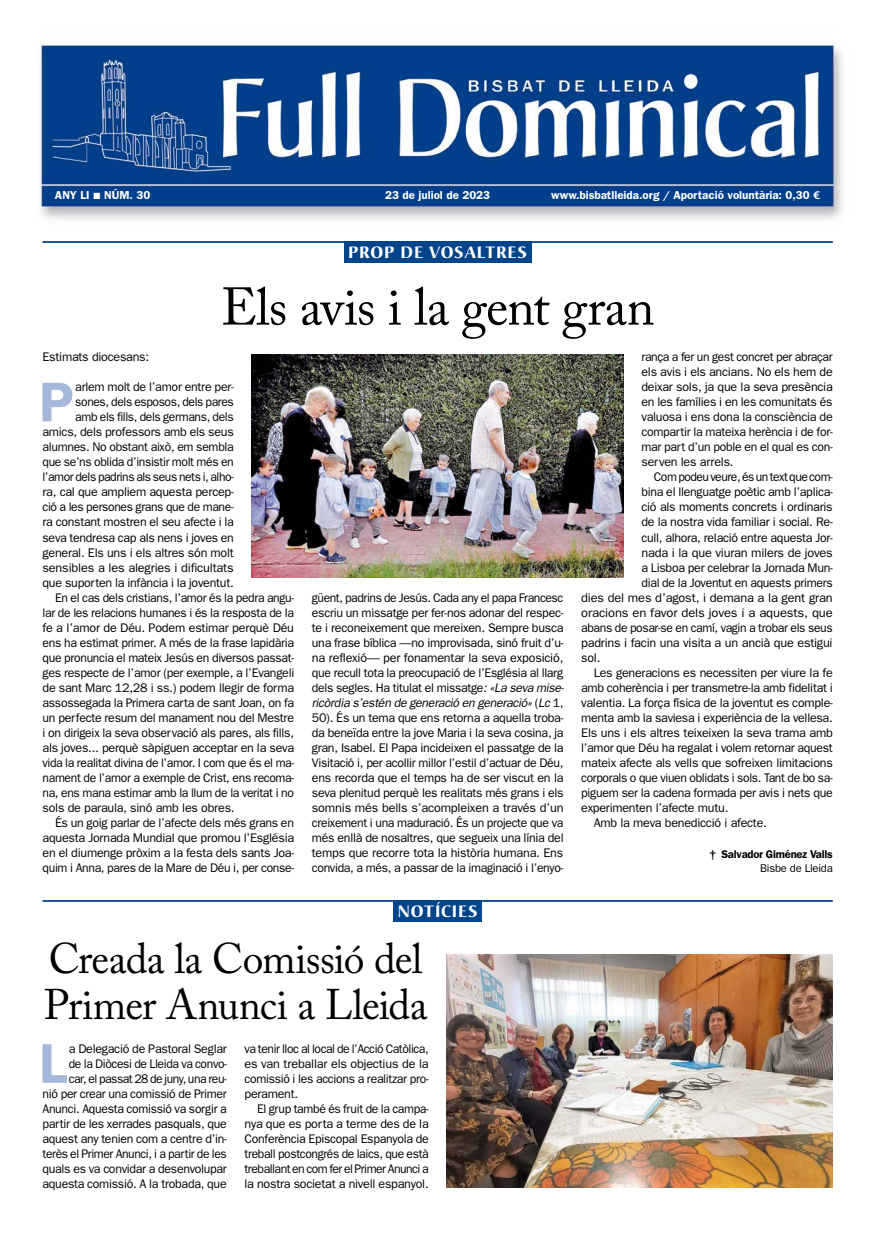
<style>
.page{position:relative;width:886px;height:1241px;background:#fff}
.page>*{position:absolute;margin:0;border:0;box-sizing:border-box;transform-origin:0 0}
.t1{font:600 56.25px "Franklin Gothic";color:#a5b8db}
.t2{font:52.5px "Adobe Caslon Pro";letter-spacing:-.015em;color:#000}
.t3{font:42.5px/46.2px "Adobe Caslon Pro";letter-spacing:-.02em;color:#000}
.t4{font:700 16.25px "Christiana";letter-spacing:.05em;color:#fff}
.t5{font:12.5px/15px "Franklin Gothic";letter-spacing:-.025em;color:#000;text-align:justify}
.t6{font:12.5px "Franklin Gothic";letter-spacing:-.025em;color:#000;scale:1.04 1}
.t7{font:600 11.5px "Franklin Gothic";color:#fff}
.t8{font:600 11.25px "Franklin Gothic";letter-spacing:-.02em;color:#000}
.t9{font:11.25px "Franklin Gothic";letter-spacing:-.02em;color:#000}
.s1{font-family:"European Pi Three";font-weight:400;font-size:9px}
.s2{font-family:"Euro Sans ITC";font-weight:700}
.s3{font-style:italic}
</style>
<div class="page">
<img style="left:39px;top:43px;width:804px;height:177px">
<div style="left:344px;top:241px;width:187px;height:21px;background:#00448a"></div>
<hr style="left:43px;top:241px;width:790px;height:2px;background:#00448a">
<div style="left:393px;top:899px;width:89px;height:22px;background:#00448a"></div>
<hr style="left:43px;top:899px;width:790px;height:2px;background:#00448a">
<img style="left:252px;top:355px;width:372px;height:222px">
<img style="left:446px;top:954px;width:387px;height:233px">
<p class="t7" style="left:55px;top:188px;width:97px">ANY LI <span class="s1">L</span> NÚM. 30</p>
<p class="t7" style="left:385px;top:188px;width:106px">23 de juliol de 2023</p>
<p class="t7" style="left:551px;top:188px;width:271px">www.bisbatlleida.org / Aportació voluntària: 0,30 <span class="s2">E</span></p>
<h3 class="t4" style="left:348px;top:241px;width:180px">PROP DE VOSALTRES</h3>
<h2 class="t2" style="left:221px;top:276px;width:435px">Els avis i la gent gran</h2>
<p class="t5" style="left:43px;top:349px;width:108px">Estimats diocesans:</p>
<h1 class="t1" style="left:39px;top:369px;width:36px">P</h1>
<p class="t5" style="left:75px;top:379px;width:160px">arlem molt de l’amor entre per-</p>
<p class="t5" style="left:75px;top:394px;width:160px">sones, dels esposos, dels pares</p>
<p class="t5" style="left:75px;top:409px;width:160px">amb els fills, dels germans, dels</p>
<p class="t5" style="left:43px;top:424px;width:193px">amics, dels professors amb els seus</p>
<p class="t5" style="left:43px;top:439px;width:193px">alumnes. No obstant això, em sembla</p>
<p class="t5" style="left:43px;top:454px;width:193px">que se’ns oblida d’insistir molt més en</p>
<p class="t5" style="left:43px;top:469px;width:193px">l’amor dels padrins als seus nets i, alho-</p>
<p class="t5" style="left:43px;top:484px;width:193px">ra, cal que ampliem aquesta percep-</p>
<p class="t5" style="left:43px;top:499px;width:193px">ció a les persones grans que de mane-</p>
<p class="t5" style="left:43px;top:514px;width:193px">ra constant mostren el seu afecte i la</p>
<p class="t5" style="left:43px;top:529px;width:193px">seva tendresa cap als nens i joves en</p>
<p class="t5" style="left:43px;top:544px;width:193px">general. Els uns i els altres són molt</p>
<p class="t5" style="left:43px;top:559px;width:193px">sensibles a les alegries i dificultats</p>
<p class="t5" style="left:43px;top:574px;width:193px">que suporten la infància i la joventut.</p>
<p class="t5" style="left:55px;top:589px;width:241px">En el cas dels cristians, l’amor és la pedra angu-</p>
<p class="t5" style="left:43px;top:604px;width:253px">lar de les relacions humanes i és la resposta de la</p>
<p class="t5" style="left:43px;top:619px;width:253px">fe a l’amor de Déu. Podem estimar perquè Déu</p>
<p class="t5" style="left:43px;top:634px;width:253px">ens ha estimat primer. A més de la frase lapidària</p>
<p class="t5" style="left:43px;top:649px;width:253px">que pronuncia el mateix Jesús en diversos passat-</p>
<p class="t5" style="left:43px;top:664px;width:253px">ges respecte de l’amor (per exemple, a l’Evangeli</p>
<p class="t5" style="left:43px;top:679px;width:253px">de sant Marc 12,28 i ss.) podem llegir de forma</p>
<p class="t5" style="left:43px;top:694px;width:253px">assossegada la Primera carta de sant Joan, on fa</p>
<p class="t5" style="left:43px;top:709px;width:253px">un perfecte resum del manament nou del Mestre</p>
<p class="t5" style="left:43px;top:724px;width:253px">i on dirigeix la seva observació als pares, als fills,</p>
<p class="t5" style="left:43px;top:739px;width:253px">als joves... perquè sàpiguen acceptar en la seva</p>
<p class="t5" style="left:43px;top:754px;width:253px">vida la realitat divina de l’amor. I com que és el ma-</p>
<p class="t5" style="left:43px;top:769px;width:253px">nament de l’amor a exemple de Crist, ens recoma-</p>
<p class="t5" style="left:43px;top:784px;width:253px">na, ens mana estimar amb la llum de la veritat i no</p>
<p class="t5" style="left:43px;top:799px;width:194px">sols de paraula, sinó amb les obres.</p>
<p class="t5" style="left:55px;top:814px;width:240px">És un goig parlar de l’afecte dels més grans en</p>
<p class="t5" style="left:43px;top:829px;width:253px">aquesta Jornada Mundial que promou l’Església</p>
<p class="t5" style="left:43px;top:844px;width:253px">en el diumenge pròxim a la festa dels sants Joa-</p>
<p class="t5" style="left:43px;top:859px;width:253px">quim i Anna, pares de la Mare de Déu i, per conse-</p>
<p class="t5" style="left:312px;top:589px;width:254px">güent, padrins de Jesús. Cada any el papa Francesc escriu un missatge per fer-nos adonar del respec&shy;te i reconeixement que mereixen. Sempre busca una frase bíblica —no improvisada, sinó fruit d’u&shy;na reflexió— per fonamentar la seva exposició, que recull tota la preocupació de l’Església al llarg dels segles. Ha titulat el missatge<span class="s3">: «La seva mise&shy;ricòrdia s’estén de generació en generació»</span> (<span class="s3">Lc</span> 1, 50). És un tema que ens retorna a aquella troba&shy;da beneïda entre la jove Maria i la seva cosina, ja gran, Isabel. El Papa incideixen el passatge de la Visitació i, per acollir millor l’estil d’actuar de Déu, ens recorda que el temps ha de ser viscut en la seva plenitud perquè les realitats més grans i els somnis més bells s’acompleixen a través d’un creixement i una maduració. És un projecte que va més enllà de nosaltres, que segueix una línia del temps que recorre tota la història humana. Ens convida, a més, a passar de la imaginació i l’enyo-</p>
<h3 class="t4" style="left:398px;top:900px;width:81px">NOTÍCIES</h3>
<h3 class="t3" style="left:44px;top:934px;width:385px">Creada la Comissió del<br>Primer Anunci a Lleida</h3>
<p class="t5" style="left:244px;top:1040px;width:186px">va tenir lloc al local de l’Acció Catòlica, es van treballar els objectius de la comissió i les accions a realitzar pro&shy;perament.</p>
<p class="t5" style="left:244px;top:1100px;width:186px;text-indent:13px">El grup també és fruit de la campa&shy;nya que es porta a terme des de la Conferència Episcopal Espanyola de treball postcongrés de laics, que està treballant en com fer el Primer Anunci a la nostra societat a nivell espanyol.</p>
<p class="t5" style="left:43px;top:1040px;width:186px;text-align:right">a Delegació de Pastoral Seglar<br>de la Diòcesi de Lleida va convo-<br>car, el passat 28 de juny, una reu-<br>nió per crear una comissió de Primer Anunci. Aquesta comissió va sorgir a partir de les xerrades pasquals, que aquest any tenien com a centre d’in&shy;terès el Primer Anunci, i a partir de les quals es va convidar a desenvolupar aquesta comissió. A la trobada, que</p>
<h1 class="t1" style="left:39px;top:1030px;width:30px">L</h1>
<p class="t5" style="left:641px;top:349px;width:193px">rança a fer un gest concret per abraçar els avis i els ancians. No els hem de deixar sols, ja que la seva presència en les famílies i en les comunitats és valuosa i ens dona la consciència de compartir la mateixa herència i de for&shy;mar part d’un poble en el qual es con&shy;serven les arrels.</p>
<p class="t5" style="left:654px;top:469px;width:180px">Com podeu veure, és un text que com-</p>
<p class="t5" style="left:641px;top:484px;width:193px">bina el llenguatge poètic amb l’aplica-</p>
<p class="t5" style="left:641px;top:499px;width:193px">ció als moments concrets i ordinaris</p>
<p class="t5" style="left:641px;top:514px;width:193px">de la nostra vida familiar i social. Re-</p>
<p class="t5" style="left:641px;top:529px;width:193px">cull, alhora, relació entre aquesta Jor-</p>
<p class="t5" style="left:641px;top:544px;width:193px">nada i la que viuran milers de joves</p>
<p class="t5" style="left:641px;top:559px;width:193px">a Lisboa per celebrar la Jornada Mun-</p>
<p class="t5" style="left:641px;top:574px;width:193px">dial de la Joventut en aquests primers</p>
<p class="t5" style="left:581px;top:589px;width:253px">dies del mes d’agost, i demana a la gent gran</p>
<p class="t6" style="left:581px;top:605px;width:243px">oracions en favor dels joves i a aquests, que</p>
<p class="t5" style="left:581px;top:619px;width:253px">abans de posar-se en camí, vagin a trobar els seus</p>
<p class="t5" style="left:581px;top:634px;width:253px">padrins i facin una visita a un ancià que estigui</p>
<p class="t5" style="left:581px;top:649px;width:21px">sol.</p>
<p class="t5" style="left:594px;top:664px;width:241px">Les generacions es necessiten per viure la fe</p>
<p class="t5" style="left:581px;top:679px;width:253px">amb coherència i per transmetre-la amb fidelitat i</p>
<p class="t5" style="left:581px;top:694px;width:253px">valentia. La força física de la joventut es comple-</p>
<p class="t5" style="left:581px;top:709px;width:253px">menta amb la saviesa i experiència de la vellesa.</p>
<p class="t5" style="left:581px;top:724px;width:253px">Els uns i els altres teixeixen la seva trama amb</p>
<p class="t5" style="left:581px;top:739px;width:253px">l’amor que Déu ha regalat i volem retornar aquest</p>
<p class="t5" style="left:581px;top:754px;width:253px">mateix afecte als vells que sofreixen limitacions</p>
<p class="t5" style="left:581px;top:769px;width:253px">corporals o que viuen oblidats i sols. Tant de bo sa-</p>
<p class="t5" style="left:581px;top:784px;width:253px">piguem ser la cadena formada per avis i nets que</p>
<p class="t5" style="left:581px;top:799px;width:149px">experimenten l’afecte mutu.</p>
<p class="t5" style="left:594px;top:814px;width:175px">Amb la meva benedicció i afecte.</p>
<p class="t8" style="left:709px;top:847px;width:125px">† Salvador Giménez Valls</p>
<p class="t9" style="left:760px;top:861px;width:74px">Bisbe de Lleida</p>
</div>
